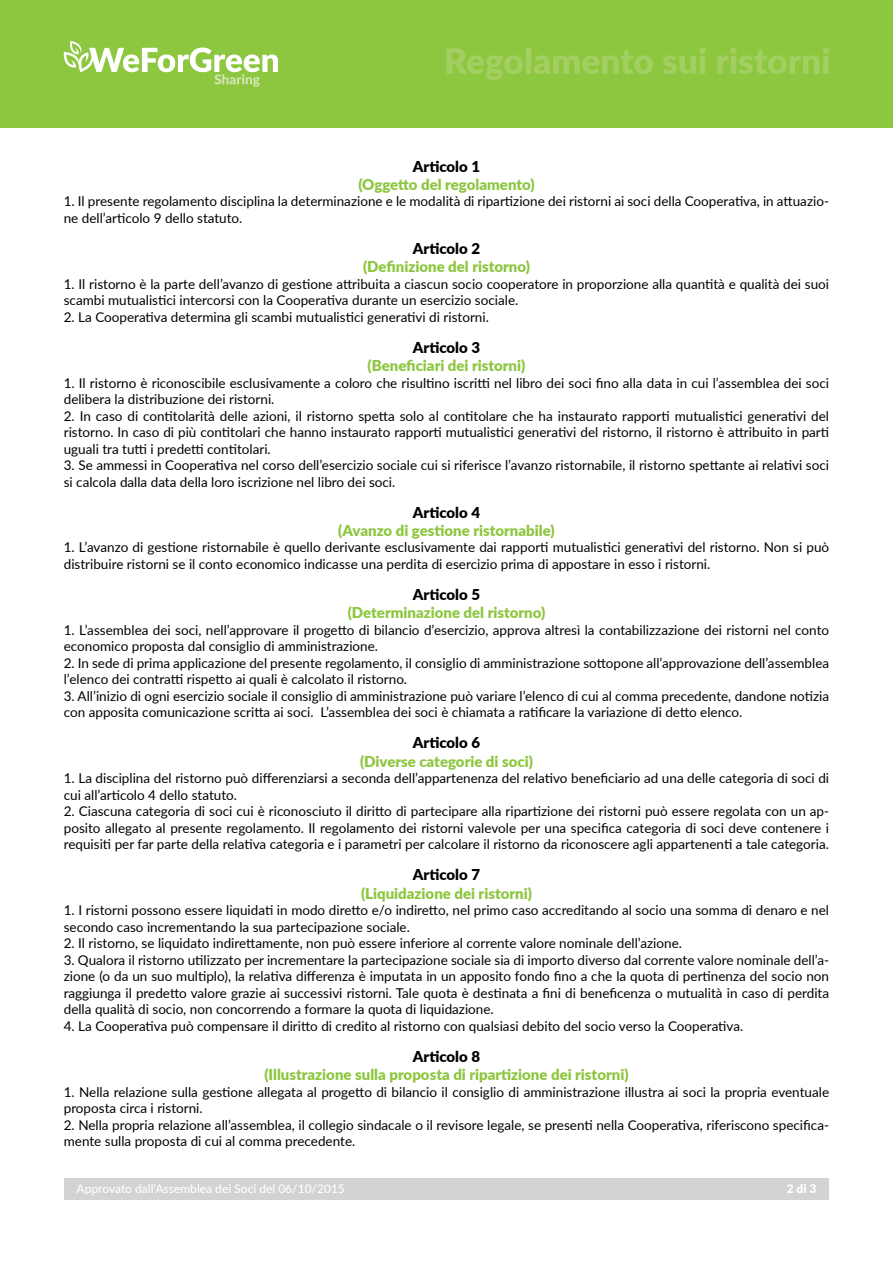
<style>
.page{position:relative;width:893px;height:1263px;background:#fff}
.page>*{position:absolute;margin:0;border:0;box-sizing:border-box;transform-origin:0 0}
.t1{font:900 15px "Lato";color:#8dc63f}
.t2{font:900 15px "Lato";color:#000}
.t3{font:13.5px/16.5px "Lato";color:#000}
.t4{font:500 12px "Lato";color:#fff}
.t5{font:900 12px "Lato";color:#fff}
</style>
<div class="page">
<div style="left:0;top:0;width:893px;height:128px;background:#8dc63f"></div>
<svg style="left:64px;top:41px;width:214px;height:46px"></svg>
<div style="left:64px;top:1178px;width:382px;height:21px;background:#d1d3d4"></div>
<div style="left:446px;top:1178px;width:383px;height:21px;background:#d1d3d4"></div>
<svg style="left:446px;top:47px;width:383px;height:33px"></svg>
<p class="t2" style="left:413px;top:155px;width:69px">Articolo 1</p>
<p class="t1" style="left:358px;top:173px;width:178px">(Oggetto del regolamento)</p>
<p class="t3" style="left:64px;top:193px;width:767px">1. Il presente regolamento disciplina la determinazione e le modalità di ripartizione dei ristorni ai soci della Cooperativa, in attuazio&shy;ne dell’articolo 9 dello statuto.</p>
<p class="t2" style="left:413px;top:237px;width:69px">Articolo 2</p>
<p class="t1" style="left:363px;top:255px;width:168px">(Definizione del ristorno)</p>
<p class="t3" style="left:64px;top:275px;width:767px">1. Il ristorno è la parte dell’avanzo di gestione attribuita a ciascun socio cooperatore in proporzione alla quantità e qualità dei suoi scambi mutualistici intercorsi con la Cooperativa durante un esercizio sociale.</p>
<p class="t3" style="left:64px;top:308px;width:427px">2. La Cooperativa determina gli scambi mutualistici generativi di ristorni.</p>
<p class="t2" style="left:413px;top:336px;width:69px">Articolo 3</p>
<p class="t1" style="left:368px;top:354px;width:159px">(Beneficiari dei ristorni)</p>
<p class="t3" style="left:64px;top:374px;width:767px">1. Il ristorno è riconoscibile esclusivamente a coloro che risultino iscritti nel libro dei soci fino alla data in cui l’assemblea dei soci delibera la distribuzione dei ristorni.</p>
<p class="t3" style="left:64px;top:407px;width:767px;text-align:justify">2. In caso di contitolarità delle azioni, il ristorno spetta solo al contitolare che ha instaurato rapporti mutualistici generativi del ristorno. In caso di più contitolari che hanno instaurato rapporti mutualistici generativi del ristorno, il ristorno è attribuito in parti uguali tra tutti i predetti contitolari.</p>
<p class="t3" style="left:64px;top:456px;width:767px">3. Se ammessi in Cooperativa nel corso dell’esercizio sociale cui si riferisce l’avanzo ristornabile, il ristorno spettante ai relativi soci si calcola dalla data della loro iscrizione nel libro dei soci.</p>
<p class="t2" style="left:413px;top:501px;width:69px">Articolo 4</p>
<p class="t1" style="left:338px;top:519px;width:218px">(Avanzo di gestione ristornabile)</p>
<p class="t3" style="left:64px;top:539px;width:767px">1. L’avanzo di gestione ristornabile è quello derivante esclusivamente dai rapporti mutualistici generativi del ristorno. Non si può distribuire ristorni se il conto economico indicasse una perdita di esercizio prima di appostare in esso i ristorni.</p>
<p class="t2" style="left:413px;top:583px;width:69px">Articolo 5</p>
<p class="t1" style="left:348px;top:602px;width:199px">(Determinazione del ristorno)</p>
<p class="t3" style="left:64px;top:621px;width:767px">1. L’assemblea dei soci, nell’approvare il progetto di bilancio d’esercizio, approva altresì la contabilizzazione dei ristorni nel conto economico proposta dal consiglio di amministrazione.</p>
<p class="t3" style="left:64px;top:654px;width:767px">2. In sede di prima applicazione del presente regolamento, il consiglio di amministrazione sottopone all’approvazione dell’assemblea l’elenco dei contratti rispetto ai quali è calcolato il ristorno.</p>
<p class="t3" style="left:64px;top:687px;width:767px">3. All’inizio di ogni esercizio sociale il consiglio di amministrazione può variare l’elenco di cui al comma precedente, dandone notizia con apposita comunicazione scritta ai soci. L’assemblea dei soci è chiamata a ratificare la variazione di detto elenco.</p>
<p class="t2" style="left:413px;top:732px;width:69px">Articolo 6</p>
<p class="t1" style="left:360px;top:750px;width:174px">(Diverse categorie di soci)</p>
<p class="t3" style="left:64px;top:769px;width:767px">1. La disciplina del ristorno può differenziarsi a seconda dell’appartenenza del relativo beneficiario ad una delle categoria di soci di cui all’articolo 4 dello statuto.</p>
<p class="t3" style="left:64px;top:802px;width:767px;text-align:justify">2. Ciascuna categoria di soci cui è riconosciuto il diritto di partecipare alla ripartizione dei ristorni può essere regolata con un ap&shy;posito allegato al presente regolamento. Il regolamento dei ristorni valevole per una specifica categoria di soci deve contenere i requisiti per far parte della relativa categoria e i parametri per calcolare il ristorno da riconoscere agli appartenenti a tale categoria.</p>
<p class="t2" style="left:413px;top:863px;width:69px">Articolo 7</p>
<p class="t1" style="left:361px;top:882px;width:172px">(Liquidazione dei ristorni)</p>
<p class="t3" style="left:64px;top:901px;width:767px">1. I ristorni possono essere liquidati in modo diretto e/o indiretto, nel primo caso accreditando al socio una somma di denaro e nel secondo caso incrementando la sua partecipazione sociale.</p>
<p class="t3" style="left:64px;top:934px;width:620px">2. Il ristorno, se liquidato indirettamente, non può essere inferiore al corrente valore nominale dell’azione.</p>
<p class="t3" style="left:64px;top:951px;width:767px;text-align:justify">3. Qualora il ristorno utilizzato per incrementare la partecipazione sociale sia di importo diverso dal corrente valore nominale dell’a&shy;zione (o da un suo multiplo), la relativa differenza è imputata in un apposito fondo fino a che la quota di pertinenza del socio non raggiunga il predetto valore grazie ai successivi ristorni. Tale quota è destinata a fini di beneficenza o mutualità in caso di perdita della qualità di socio, non concorrendo a formare la quota di liquidazione.</p>
<p class="t3" style="left:64px;top:1017px;width:681px">4. La Cooperativa può compensare il diritto di credito al ristorno con qualsiasi debito del socio verso la Cooperativa.</p>
<p class="t2" style="left:413px;top:1045px;width:69px">Articolo 8</p>
<p class="t1" style="left:264px;top:1063px;width:366px">(Illustrazione sulla proposta di ripartizione dei ristorni)</p>
<p class="t3" style="left:64px;top:1083px;width:767px">1. Nella relazione sulla gestione allegata al progetto di bilancio il consiglio di amministrazione illustra ai soci la propria eventuale proposta circa i ristorni.</p>
<p class="t3" style="left:64px;top:1116px;width:767px">2. Nella propria relazione all’assemblea, il collegio sindacale o il revisore legale, se presenti nella Cooperativa, riferiscono specifica&shy;mente sulla proposta di cui al comma precedente.</p>
<p class="t4" style="left:77px;top:1180px;width:270px">Approvato dall’Assemblea dei Soci del 06/10/2015</p>
<p class="t5" style="left:787px;top:1180px;width:31px">2 di 3</p>
</div>
